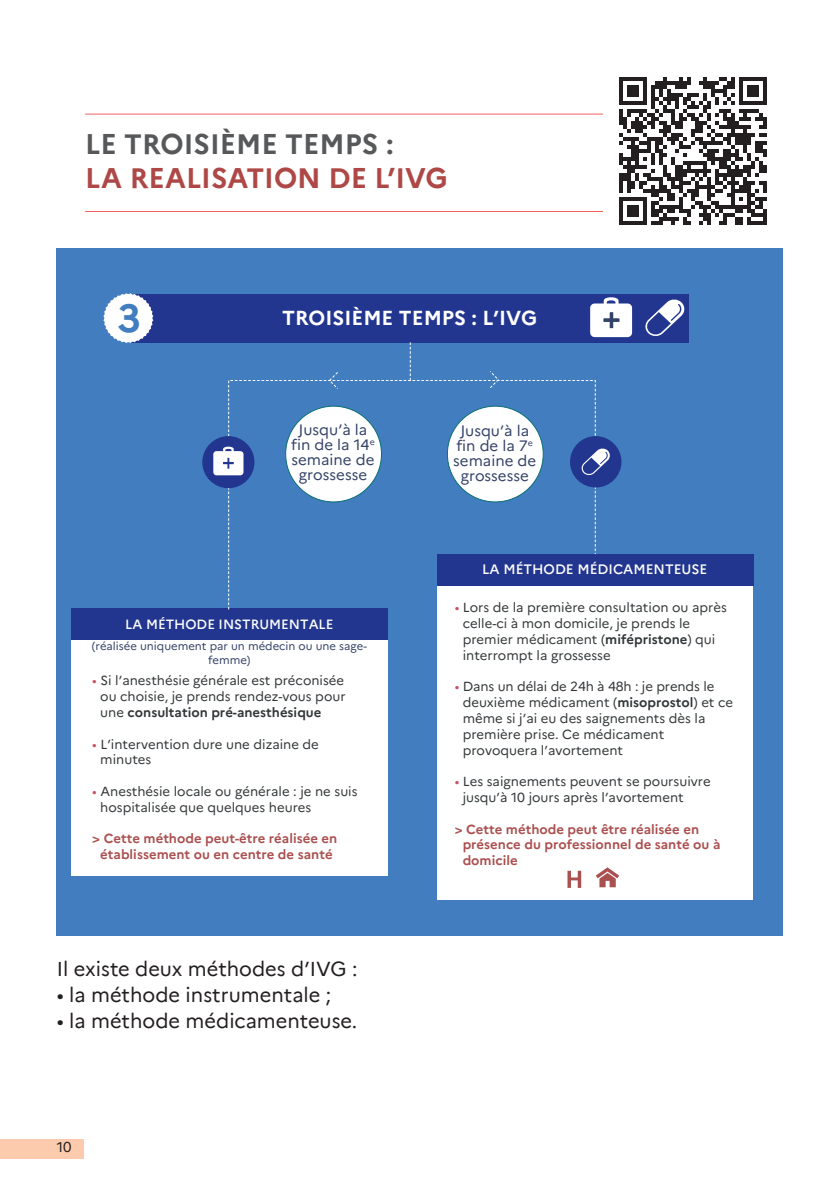
<style>
.page{position:relative;width:840px;height:1191px;background:#fff}
.page>*{position:absolute;margin:0;border:0;box-sizing:border-box;transform-origin:0 0}
.t1{font:700 39.2px "Marianne";color:#417dbf}
.Titre_partie{font:700 28px/34px "Marianne";color:#ae4847}
.t2{font:700 20.2px "Marianne";color:#fff}
.Texte_courant{font:20px "Marianne";color:#231f20}
.Texte_courant_espace{font:20px "Marianne";color:#231f20}
.t3{font:15px/15px "Marianne";color:#344267;text-align:center}
.t4{font:14px "Marianne";color:#231f20}
.t5{font:500 13.6px "Marianne";color:#fff}
.t6{font:500 13.4px "Marianne";color:#fff}
.t7{font:13.2px/15.8px "Marianne";color:#333739}
.t8{font:700 13.2px/15.8px "Marianne";color:#ab5050;text-align:center}
.t9{font:11.2px/13.6px "Marianne";color:#344267;text-align:center}
.s1{color:#57585a}
.s2{color:#ca5165}
.s3{font-weight:700}
</style>
<div class="page">
<div style="left:0;top:1139px;width:83px;height:20px;background:#fccaac"></div>
<hr style="left:85px;top:114px;width:669px;height:1px;background:#f05e5e">
<hr style="left:85px;top:211px;width:669px;height:1px;background:#f05e5e">
<div style="left:57px;top:248px;width:725px;height:688px;background:#417dbf"></div>
<div style="left:71px;top:640px;width:316px;height:235px;background:#fff"></div>
<div style="left:437px;top:584px;width:315px;height:316px;background:#fff"></div>
<svg style="left:596px;top:867px;width:22px;height:20px"></svg>
<svg style="left:567px;top:870px;width:14px;height:18px"></svg>
<div style="left:130px;top:294px;width:558px;height:48px;background:#22368f"></div>
<svg style="left:103px;top:293px;width:50px;height:50px"></svg>
<div style="left:71px;top:609px;width:316px;height:31px;background:#22368f"></div>
<div style="left:437px;top:554px;width:316px;height:31px;background:#22368f"></div>
<svg style="left:228px;top:380px;width:367px;height:230px"></svg>
<div style="left:202px;top:436px;width:52px;height:52px;background:#22368f;border-radius:50%"></div>
<svg style="left:213px;top:446px;width:30px;height:29px"></svg>
<svg style="left:590px;top:297px;width:41px;height:40px"></svg>
<svg style="left:328px;top:342px;width:171px;height:48px"></svg>
<div style="left:285px;top:406px;width:96px;height:96px;background:#fff;border-radius:50%"></div>
<div style="left:447px;top:406px;width:96px;height:96px;background:#fff;border-radius:50%"></div>
<div style="left:569px;top:436px;width:52px;height:51px;background:#22368f;border-radius:50%"></div>
<svg style="left:581px;top:448px;width:29px;height:27px"></svg>
<svg style="left:645px;top:299px;width:40px;height:37px"></svg>
<div style="left:603px;top:69px;width:179px;height:164px;background:#fff"></div>
<svg style="left:619px;top:77px;width:147px;height:148px"></svg>
<hr style="left:762px;top:209px;width:4px;height:16px;background:#231f20">
<p class="Titre_partie" style="left:85px;top:125px;width:364px"><span class="s1">LE TROISIÈME TEMPS :<br></span>LA REALISATION DE L’IVG</p>
<p class="t1" style="left:117px;top:287px;width:25px">3</p>
<p class="t2" style="left:282px;top:302px;width:256px">TROISIÈME TEMPS : L’IVG</p>
<p class="t3" style="left:291px;top:421px;width:85px">Jusqu’à la fin de la 14<sup>e </sup>semaine de grossesse</p>
<p class="t3" style="left:453px;top:421px;width:84px">Jusqu’à la fin de la 7<sup>e </sup>semaine de grossesse</p>
<p class="t6" style="left:125px;top:614px;width:209px">LA MÉTHODE INSTRUMENTALE</p>
<p class="t9" style="left:92px;top:639px;width:276px">(réalisée uniquement par un médecin ou une sage&shy;femme)</p>
<p class="t7" style="left:100px;top:671px;width:247px;text-align:justify;text-indent:-8px"><span class="s2">•</span> Si l’anesthésie générale est préconisée ou choisie, je prends rendez-vous pour une <span class="s3">consultation pré-anesthésique</span></p>
<p class="t7" style="left:100px;top:735px;width:220px;text-indent:-8px"><span class="s2">•</span> L’intervention dure une dizaine de minutes</p>
<p class="t7" style="left:100px;top:782px;width:259px;text-indent:-8px"><span class="s2">•</span> Anesthésie locale ou générale : je ne suis hospitalisée que quelques heures</p>
<p class="t8" style="left:92px;top:829px;width:246px">&gt; Cette méthode peut-être réalisée en établissement ou en centre de santé</p>
<p class="Texte_courant" style="left:57px;top:953px;width:302px">Il existe deux méthodes d’IVG :</p>
<p class="Texte_courant" style="left:57px;top:979px;width:276px">• la méthode instrumentale ;</p>
<p class="Texte_courant_espace" style="left:57px;top:1005px;width:302px">• la méthode médicamenteuse.</p>
<p class="t4" style="left:57px;top:1136px;width:16px">10</p>
<p class="t5" style="left:482px;top:558px;width:226px">LA MÉTHODE MÉDICAMENTEUSE</p>
<p class="t7" style="left:462px;top:598px;width:265px;text-indent:-8px"><span class="s2">•</span> Lors de la première consultation ou après celle-ci à mon domicile, je prends le premier médicament (<span class="s3">mifépristone</span>) qui interrompt la grossesse</p>
<p class="t7" style="left:462px;top:677px;width:272px;text-indent:-8px"><span class="s2">•</span> Dans un délai de 24h à 48h : je prends le deuxième médicament (<span class="s3">misoprostol</span>) et ce même si j’ai eu des saignements dès la première prise. Ce médicament provoquera l’avortement</p>
<p class="t7" style="left:462px;top:772px;width:249px;text-indent:-8px"><span class="s2">•</span> Les saignements peuvent se poursuivre jusqu’à 10 jours après l’avortement</p>
<p class="t8" style="left:462px;top:820px;width:259px;text-align:left;text-indent:-8px">&gt; Cette méthode peut être réalisée en présence du professionnel de santé ou à domicile</p>
</div>
